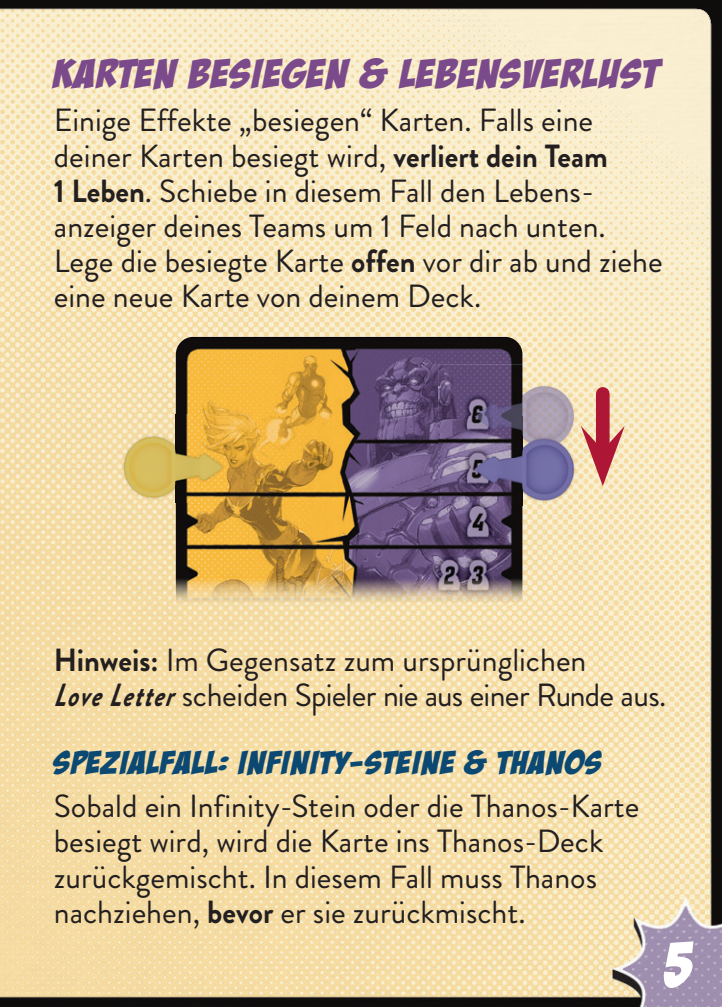
<style>
.page{position:relative;width:722px;height:1007px;background:#fff}
.page>*{position:absolute;margin:0;border:0;box-sizing:border-box;transform-origin:0 0}
.t1{font:64px "Bada Boom BB";color:#fff}
.t2{font:40px "Bada Boom BB Umlaut 3";letter-spacing:.035em;color:#7b4a8b;scale:1.18 1}
.t3{font:32px/35.2px "Brandon Grotesque";color:#231f20}
.t4{font:32px "Bada Boom BB Umlaut 3";letter-spacing:.04em;color:#0b4872;scale:1.18 1}
.s1{font-weight:700}
.s2{font-weight:700;font-style:italic}
</style>
<div class="page">
<img style="left:0;top:0;width:721px;height:1006px">
<img style="left:176px;top:337px;width:346px;height:267px">
<img style="left:438px;top:364px;width:163px;height:141px">
<img style="left:438px;top:416px;width:84px;height:41px">
<img style="left:96px;top:414px;width:163px;height:88px">
<div style="left:595px;top:394px;width:14px;height:56px;background:#ad1735"></div>
<svg style="left:580px;top:425px;width:44px;height:61px;background:#d99386"></svg>
<svg style="left:717px;top:1004px;width:5px;height:3px"></svg>
<p class="t2" style="left:54px;top:51px;width:514px">KARTEN BESIEGEN &amp; LEBENSVERLUST</p>
<p class="t3" style="left:54px;top:103px;width:610px">Einige Effekte „besiegen“ Karten. Falls eine deiner Karten besiegt wird, <span class="s1">verliert dein Team<br>1 Leben</span>. Schiebe in diesem Fall den Lebens&shy;anzeiger deines Teams um 1 Feld nach unten.<br>Lege die besiegte Karte <span class="s1">offen</span> vor dir ab und ziehe eine neue Karte von deinem Deck.</p>
<p class="t3" style="left:54px;top:643px;width:613px"><span class="s1">Hinweis:</span> Im Gegensatz zum ursprünglichen<br><span class="s2">LoveLetter</span>scheiden Spieler nie aus einer Runde aus.</p>
<p class="t4" style="left:54px;top:744px;width:465px">SPEZIALFALL: INFINITY-STEINE &amp; THANOS</p>
<p class="t3" style="left:54px;top:789px;width:586px">Sobald ein Infinity-Stein oder die Thanos-Karte besiegt wird, wird die Karte ins Thanos-Deck zurückgemischt. In diesem Fall muss Thanos nachziehen, <span class="s1">bevor</span> er sie zurückmischt.</p>
<h1 class="t1" style="left:664px;top:931px;width:30px">5</h1>
</div>
